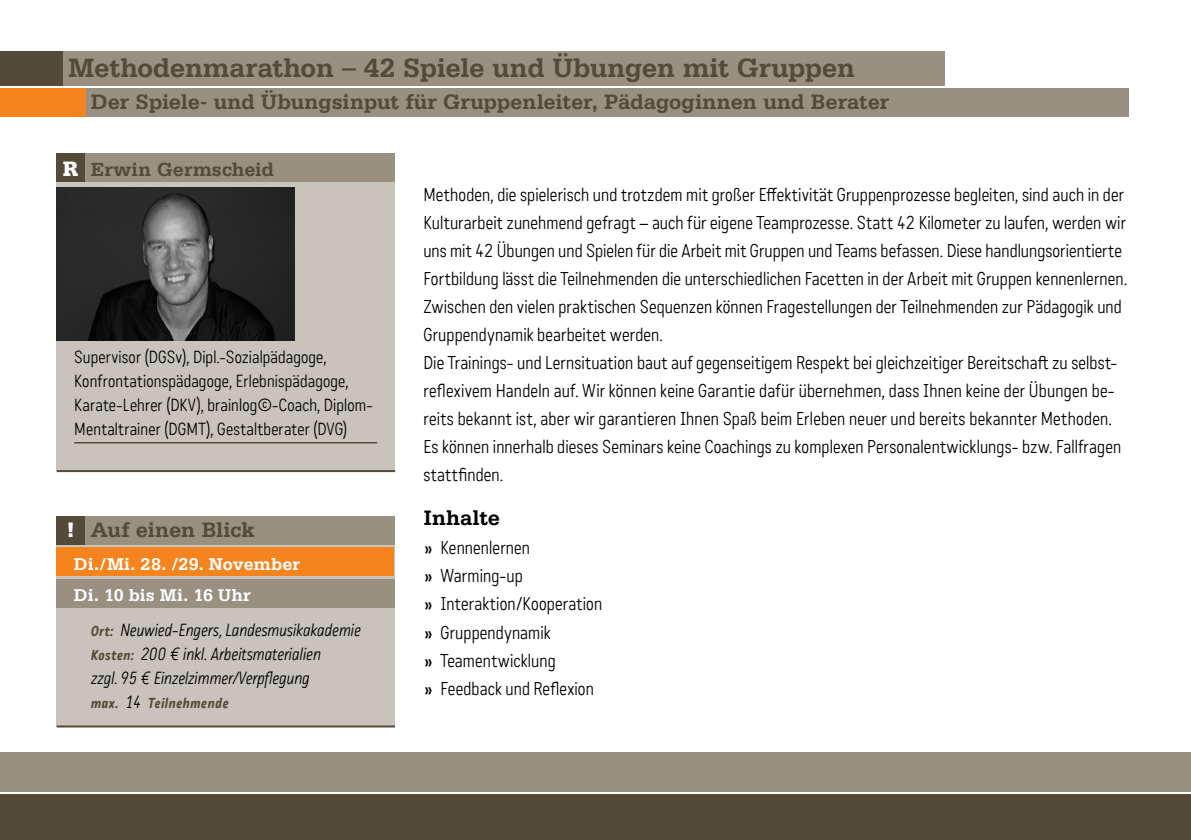
<style>
.page{position:relative;width:1191px;height:840px;background:#fff}
.page>*{position:absolute;margin:0;border:0;box-sizing:border-box;transform-origin:0 0}
.t1{font:700 28px "Serifa";letter-spacing:-.01em;color:#534a37}
.t2{font:700 22px "Serifa";letter-spacing:-.01em;color:#534a37}
.t3{font:700 22px "Serifa";color:#000}
.t4{font:900 22px "Serifa";color:#fff}
.t5{font:700 20px "Serifa";color:#534a37}
.t6{font:300 18px/28px "Katarine";letter-spacing:.01em;color:#000}
.t7{font:700 18px "Serifa";color:#fff}
.t8{font:300 17px/24px "Katarine";letter-spacing:.01em;color:#000}
.t9{font:italic 300 17px/24px "Katarine";letter-spacing:.015em;color:#000}
.t10{font:italic 700 14px "Katarine";letter-spacing:.025em;color:#534a37}
.s1{font-weight:900;font-size:22px;color:#fff}
.s2{font-weight:700;font-size:14px;color:#534a37}
.s3{font-weight:300;font-size:17px;color:#000}
.s4{font-family:"Serifa";font-weight:700}
</style>
<div class="page">
<div style="left:0;top:751px;width:1191px;height:40px;background:#999082"></div>
<div style="left:0;top:794px;width:1191px;height:45px;background:#534a37"></div>
<div style="left:57px;top:516px;width:338px;height:210px;background:#c8c3bb"></div>
<div style="left:57px;top:181px;width:338px;height:290px;background:#c8c3bb"></div>
<div style="left:57px;top:516px;width:338px;height:28px;background:#999082"></div>
<div style="left:57px;top:578px;width:337px;height:29px;background:#999082"></div>
<div style="left:57px;top:547px;width:337px;height:28px;background:#f5841f"></div>
<div style="left:51px;top:88px;width:1077px;height:28px;background:#999082"></div>
<div style="left:0;top:51px;width:944px;height:34px;background:#999082"></div>
<hr style="left:74px;top:442px;width:303px;height:1px;background:#534a37">
<div style="left:57px;top:153px;width:338px;height:28px;background:#999082"></div>
<img style="left:57px;top:187px;width:238px;height:153px">
<div style="left:0;top:51px;width:62px;height:34px;background:#534a37"></div>
<div style="left:57px;top:153px;width:28px;height:28px;background:#534a37"></div>
<hr style="left:57px;top:470px;width:338px;height:2px;background:#534a37">
<hr style="left:57px;top:725px;width:338px;height:2px;background:#534a37">
<div style="left:57px;top:516px;width:28px;height:28px;background:#534a37"></div>
<div style="left:0;top:88px;width:85px;height:28px;background:#f5841f"></div>
<h1 class="t1" style="left:68px;top:51px;width:789px">Methodenmarathon – 42 Spiele und Übungen mit Gruppen</h1>
<p class="t2" style="left:91px;top:89px;width:800px">Der Spiele- und Übungsinput für Gruppenleiter, Pädagoginnen und Berater</p>
<p class="t5" style="left:63px;top:157px;width:213px"><span class="s1">R</span> Erwin Germscheid</p>
<p class="t8" style="left:74px;top:345px;width:300px">Supervisor (DGSv), Dipl.-Sozialpädagoge, Konfrontationspädagoge, Erlebnispädagoge, Karate-Lehrer (DKV), brainlog©-Coach, Diplom-Mentaltrainer (DGMT), Gestaltberater (DVG)</p>
<p class="t4" style="left:67px;top:516px;width:10px">!</p>
<p class="t2" style="left:91px;top:516px;width:166px">Auf einen Blick</p>
<p class="t7" style="left:74px;top:553px;width:228px">Di./Mi. 28. /29. November</p>
<p class="t7" style="left:74px;top:584px;width:179px">Di. 10 bis Mi. 16 Uhr</p>
<p class="t7" style="left:74px;top:584px;width:114px">10 bis 17 Uhr</p>
<p class="t9" style="left:91px;top:617px;width:271px"><span class="s2">Ort:</span> Neuwied-Engers, Landesmusikakademie<br><span class="s2">Kosten:</span> 200 € inkl. Arbeitsmaterialien<br>zzgl. 95 € Einzelzimmer/Verpflegung</p>
<p class="t10" style="left:91px;top:693px;width:139px">max. <span class="s3">14</span> Teilnehmende</p>
<p class="t6" style="left:423px;top:181px;width:705px">Methoden, die spielerisch und trotzdem mit großer Effektivität Gruppenprozesse begleiten, sind auch in der Kulturarbeit zunehmend gefragt – auch für eigene Teamprozesse. Statt 42 Kilometer zu laufen, werden wir uns mit 42 Übungen und Spielen für die Arbeit mit Gruppen und Teams befassen. Diese handlungsorientierte Fortbildung lässt die Teilnehmenden die unterschiedlichen Facetten in der Arbeit mit Gruppen kennenlernen.<br>Zwischen den vielen praktischen Sequenzen können Fragestellungen der Teilnehmenden zur Pädagogik und Gruppendynamik bearbeitet werden.<br>Die Trainings- und Lernsituation baut auf gegenseitigem Respekt bei gleichzeitiger Bereitschaft zu selbst&shy;reflexivem Handeln auf. Wir können keine Garantie dafür übernehmen, dass Ihnen keine der Übungen be&shy;reits bekannt ist, aber wir garantieren Ihnen Spaß beim Erleben neuer und bereits bekannter Methoden.<br>Es können innerhalb dieses Seminars keine Coachings zu komplexen Personalentwicklungs- bzw. Fallfragen stattfinden.</p>
<p class="t3" style="left:423px;top:504px;width:78px">Inhalte</p>
<p class="t6" style="left:423px;top:534px;width:180px"><span class="s4">»</span> Kennenlernen<br><span class="s4">»</span> Warming-up<br><span class="s4">»</span> Interaktion/Kooperation <span class="s4">»</span> Gruppendynamik<br><span class="s4">»</span> Teamentwicklung<br><span class="s4">»</span> Feedback und Reflexion</p>
</div>
